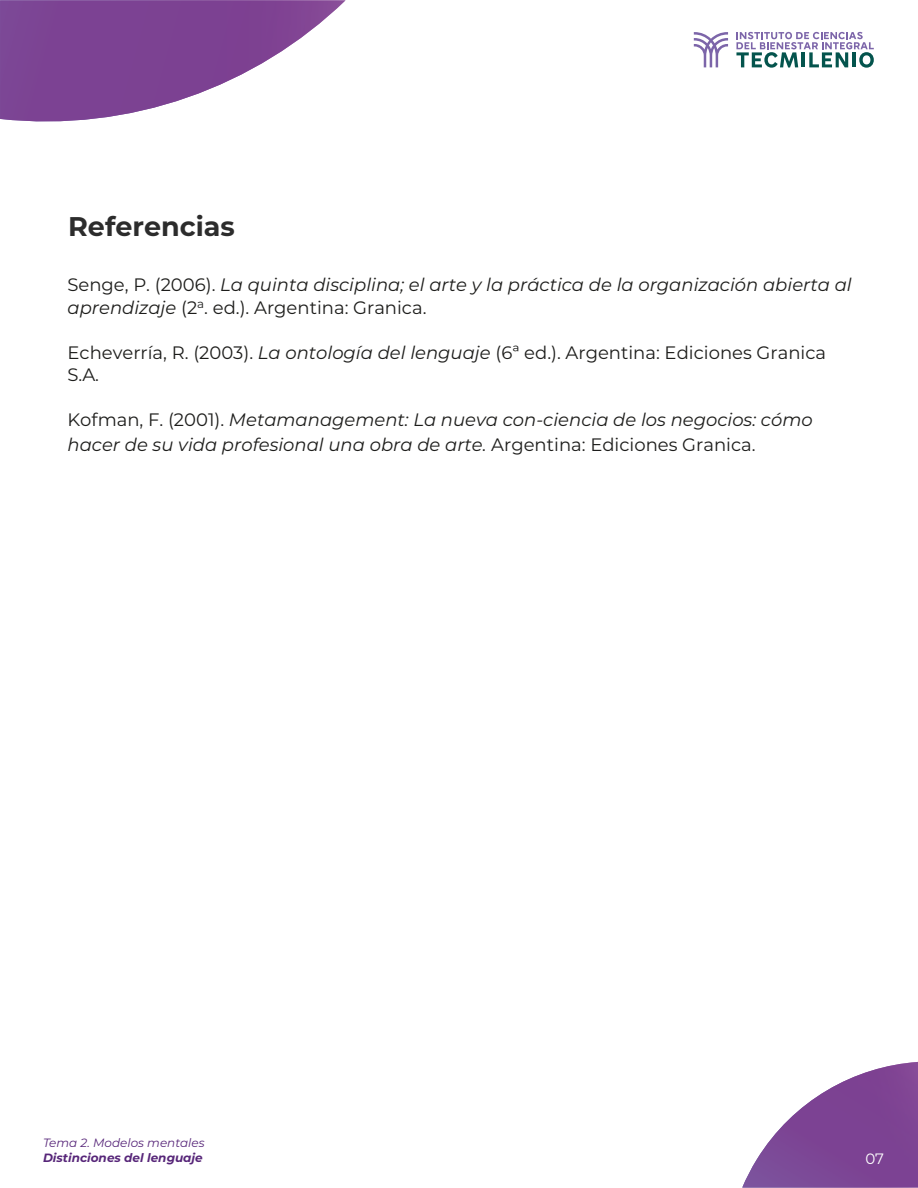
<style>
.page{position:relative;width:918px;height:1188px;background:#fff}
.page>*{position:absolute;margin:0;border:0;box-sizing:border-box;transform-origin:0 0}
.t1{font:700 27px "Montserrat";color:#2c2c2c}
.t2{font:italic 18px/22.5px "Montserrat";color:#1d1d1b}
.t3{font:18px/22.5px "Montserrat";color:#1d1d1b}
.t4{font:15px "Montserrat";color:#fff}
.t5{font:italic 700 12px "Montserrat";color:#572679}
.t6{font:italic 12px "Montserrat";color:#572679}
.s1{font-style:normal}
.s2{font-style:italic}
</style>
<div class="page">
<svg style="left:0;top:0;width:346px;height:122px"></svg>
<svg style="left:736px;top:32px;width:138px;height:36px"></svg>
<svg style="left:694px;top:32px;width:34px;height:35px"></svg>
<svg style="left:742px;top:1062px;width:176px;height:126px"></svg>
<h1 class="t1" style="left:68px;top:207px;width:168px">Referencias</h1>
<p class="t2" style="left:68px;top:273px;width:786px"><span class="s1">Senge, P. (2006).</span> La quinta disciplina; el arte y la práctica de la organización abierta al aprendizaje <span class="s1">(2</span><sup>a</sup><span class="s1">. ed.). Argentina: Granica.</span></p>
<p class="t3" style="left:68px;top:340px;width:760px">Echeverría, R. (2003). <span class="s2">La ontología del lenguaje</span> (6ª ed.). Argentina: Ediciones Granica<br>S.A.</p>
<p class="t2" style="left:68px;top:407px;width:747px;line-height:24.6px"><span class="s1">Kofman, F. (2001).</span> Metamanagement: La nueva con-ciencia de los negocios: cómo hacer de su vida profesional una obra de arte. <span class="s1">Argentina: Ediciones Granica.</span></p>
<p class="t6" style="left:43px;top:1135px;width:163px">Tema 2. Modelos mentales</p>
<p class="t5" style="left:43px;top:1149px;width:161px">Distinciones del lenguaje</p>
<p class="t4" style="left:865px;top:1148px;width:20px">07</p>
</div>
